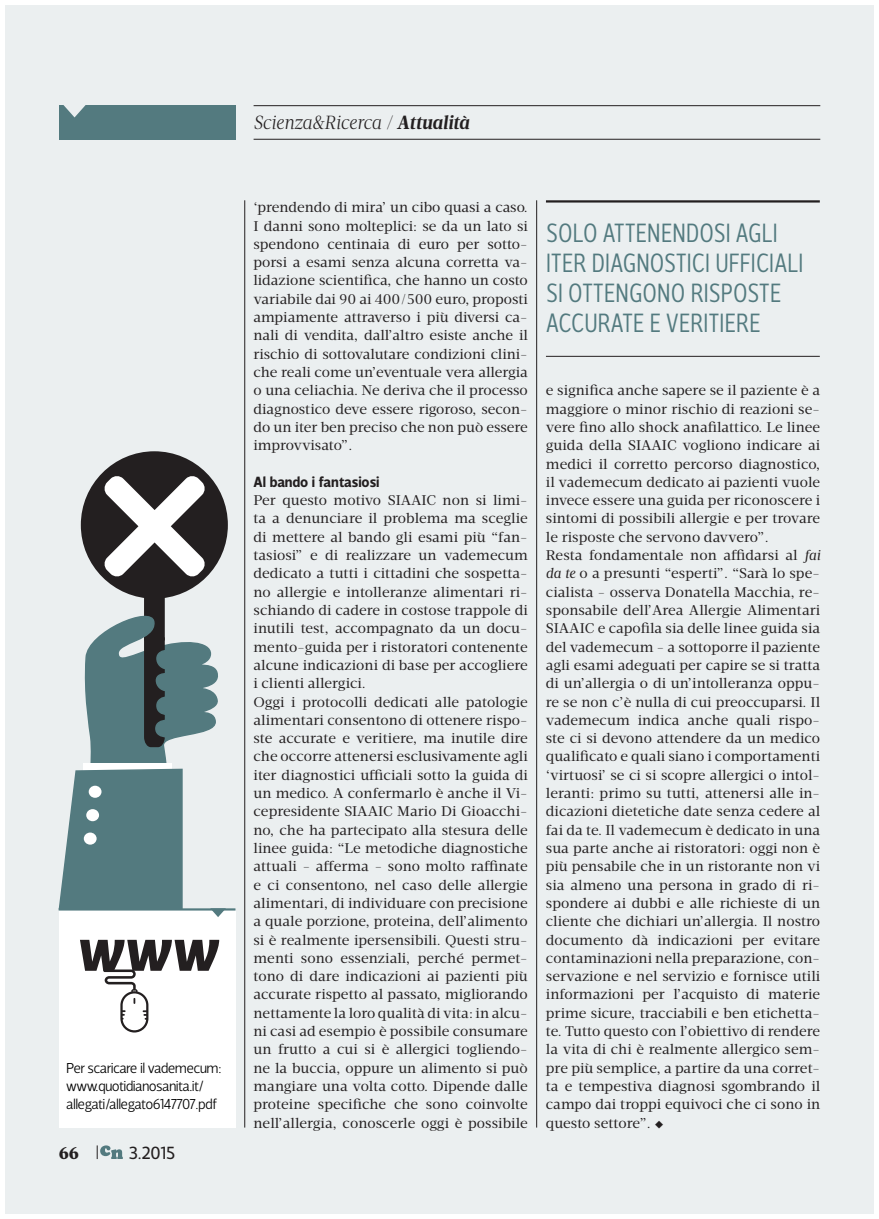
<style>
.page{position:relative;width:879px;height:1219px;background:#fff}
.page>*{position:absolute;margin:0;border:0;box-sizing:border-box;transform-origin:0 0}
.t1{font:italic 700 61.35px "Velino Sans";color:#231f20}
.t2{font:300 27px/30px "Velino Sans Condensed";letter-spacing:.005em;color:#537a7f}
.t3{font:italic 300 19.5px "Velino Text";letter-spacing:-.005em;color:#231f20}
.t4{font:18px "Velino Sans";color:#231f20}
.t5{font:800 18px "Acta";color:#231f20}
.t6{font:700 15px "Velino Sans";letter-spacing:-.005em;color:#231f20}
.t7{font:300 14.7px/18.3px "Velino Sans";letter-spacing:-.04em;color:#000}
.t8{font:14.4px/18.3px "Velino Text";letter-spacing:.005em;color:#231f20}
.s1{font-weight:700}
.s2{font-style:italic}
</style>
<div class="page">
<div style="left:5px;top:5px;width:868px;height:1208px;background:#ebeff0"></div>
<hr style="left:253px;top:105px;width:567px;height:1px;background:#231f20">
<hr style="left:253px;top:139px;width:567px;height:1px;background:#231f20">
<svg style="left:97px;top:1145px;width:26px;height:14px"></svg>
<div style="left:59px;top:105px;width:176px;height:34px;background:#537a7f"></div>
<svg style="left:63px;top:105px;width:23px;height:12px"></svg>
<hr style="left:244px;top:200px;width:1px;height:927px;background:#231f20">
<hr style="left:536px;top:200px;width:1px;height:927px;background:#231f20">
<div style="left:59px;top:908px;width:176px;height:220px;background:#fff"></div>
<svg style="left:103px;top:969px;width:45px;height:63px"></svg>
<hr style="left:59px;top:908px;width:176px;height:2px;background:#537a7f">
<svg style="left:210px;top:908px;width:16px;height:9px"></svg>
<hr style="left:546px;top:200px;width:273px;height:2px;background:#231f20">
<hr style="left:546px;top:356px;width:273px;height:1px;background:#231f20">
<svg style="left:83px;top:615px;width:140px;height:295px"></svg>
<div style="left:84px;top:763px;width:88px;height:145px;background:#fff"></div>
<svg style="left:58px;top:768px;width:125px;height:142px;background:#608489"></svg>
<div style="left:89px;top:785px;width:12px;height:13px;background:#fff;border-radius:50%"></div>
<div style="left:86px;top:809px;width:13px;height:12px;background:#fff;border-radius:50%"></div>
<div style="left:84px;top:832px;width:13px;height:12px;background:#fff;border-radius:50%"></div>
<svg style="left:144px;top:594px;width:35px;height:153px"></svg>
<div style="left:157px;top:697px;width:21px;height:17px;background:#537a7f;border-radius:50%"></div>
<div style="left:156px;top:696px;width:22px;height:19px;border:2px solid #537a7f;border-radius:50%"></div>
<div style="left:156px;top:720px;width:21px;height:16px;background:#537a7f;border-radius:50%"></div>
<div style="left:155px;top:719px;width:22px;height:18px;border:2px solid #537a7f;border-radius:50%"></div>
<div style="left:81px;top:451px;width:147px;height:147px;background:#231f20;border-radius:50%"></div>
<svg style="left:104px;top:476px;width:101px;height:101px"></svg>
<p class="t1" style="left:76px;top:911px;width:144px">www</p>
<p class="t7" style="left:66px;top:1058px;width:156px">Per scaricare il vademecum: www.quotidianosanita.it/ allegati/allegato6147707.pdf</p>
<p class="t5" style="left:59px;top:1141px;width:22px">66</p>
<p class="t4" style="left:129px;top:1142px;width:48px">3.2015</p>
<p class="t3" style="left:253px;top:111px;width:217px">Scienza&amp;Ricerca / <span class="s1">Attualità</span></p>
<p class="t8" style="left:253px;top:198px;width:276px;text-align:justify">‘prendendo di mira’ un cibo quasi a caso.<br>I danni sono molteplici: se da un lato si spendono centinaia di euro per sotto&shy;porsi a esami senza alcuna corretta va&shy;lidazione scientifica, che hanno un costo variabile dai 90 ai 400/500 euro, proposti ampiamente attraverso i più diversi ca&shy;nali di vendita, dall’altro esiste anche il rischio di sottovalutare condizioni clini&shy;che reali come un’eventuale vera allergia o una celiachia. Ne deriva che il processo diagnostico deve essere rigoroso, secon&shy;do un iter ben preciso che non può essere improvvisato”.</p>
<p class="t6" style="left:253px;top:472px;width:127px">Al bando i fantasiosi</p>
<p class="t8" style="left:253px;top:491px;width:276px">Per questo motivo SIAAIC non si limi&shy;ta a denunciare il problema ma sceglie di mettere al bando gli esami più “fan&shy;tasiosi” e di realizzare un vademecum dedicato a tutti i cittadini che sospetta&shy;no allergie e intolleranze alimentari ri&shy;schiando di cadere in costose trappole di inutili test, accompagnato da un docu&shy;mento-guida per i ristoratori contenente alcune indicazioni di base per accogliere i clienti allergici.<br>Oggi i protocolli dedicati alle patologie alimentari consentono di ottenere rispo&shy;ste accurate e veritiere, ma inutile dire che occorre attenersi esclusivamente agli iter diagnostici ufficiali sotto la guida di un medico. A confermarlo è anche il Vi&shy;cepresidente SIAAIC Mario Di Gioacchi&shy;no, che ha partecipato alla stesura delle linee guida: “Le metodiche diagnostiche attuali - afferma - sono molto raffinate e ci consentono, nel caso delle allergie alimentari, di individuare con precisione a quale porzione, proteina, dell’alimento si è realmente ipersensibili. Questi stru&shy;menti sono essenziali, perché permet&shy;tono di dare indicazioni ai pazienti più accurate rispetto al passato, migliorando nettamente la loro qualità di vita: in alcu&shy;ni casi ad esempio è possibile consumare un frutto a cui si è allergici togliendo&shy;ne la buccia, oppure un alimento si può mangiare una volta cotto. Dipende dalle proteine specifiche che sono coinvolte nell’allergia, conoscerle oggi è possibile</p>
<p class="t2" style="left:546px;top:218px;width:258px">SOLO ATTENENDOSI AGLI<br>ITER DIAGNOSTICI UFFICIALI<br>SI OTTENGONO RISPOSTE<br>ACCURATE E VERITIERE</p>
<p class="t8" style="left:546px;top:381px;width:276px">e significa anche sapere se il paziente è a maggiore o minor rischio di reazioni se&shy;vere fino allo shock anafilattico. Le linee guida della SIAAIC vogliono indicare ai medici il corretto percorso diagnostico, il vademecum dedicato ai pazienti vuole invece essere una guida per riconoscere i sintomi di possibili allergie e per trovare le risposte che servono davvero”.<br>Resta fondamentale non affidarsi al <span class="s2">fai da te</span> o a presunti “esperti”. “Sarà lo spe&shy;cialista - osserva Donatella Macchia, re&shy;sponsabile dell’Area Allergie Alimentari SIAAIC e capofila sia delle linee guida sia del vademecum - a sottoporre il paziente agli esami adeguati per capire se si tratta di un’allergia o di un’intolleranza oppu&shy;re se non c’è nulla di cui preoccuparsi. Il vademecum indica anche quali rispo&shy;ste ci si devono attendere da un medico qualificato e quali siano i comportamenti ‘virtuosi’ se ci si scopre allergici o intol&shy;leranti: primo su tutti, attenersi alle in&shy;dicazioni dietetiche date senza cedere al fai da te. Il vademecum è dedicato in una sua parte anche ai ristoratori: oggi non è più pensabile che in un ristorante non vi sia almeno una persona in grado di ri&shy;spondere ai dubbi e alle richieste di un cliente che dichiari un’allergia. Il nostro documento dà indicazioni per evitare contaminazioni nella preparazione, con&shy;servazione e nel servizio e fornisce utili informazioni per l’acquisto di materie prime sicure, tracciabili e ben etichetta&shy;te. Tutto questo con l’obiettivo di rendere la vita di chi è realmente allergico sem&shy;pre più semplice, a partire da una corret&shy;ta e tempestiva diagnosi sgombrando il campo dai troppi equivoci che ci sono in questo settore”. ◆</p>
</div>
